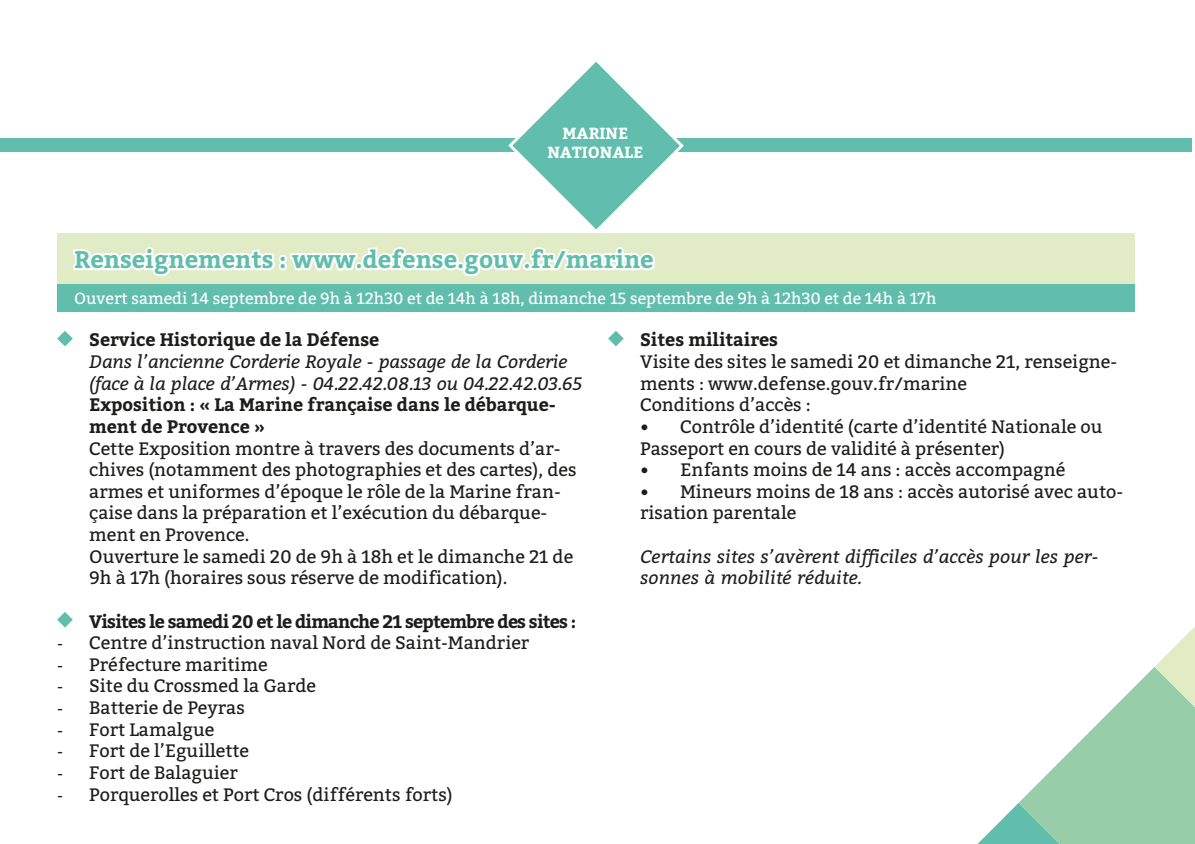
<style>
.page{position:relative;width:1195px;height:844px;background:#fff}
.page>*{position:absolute;margin:0;border:0;box-sizing:border-box;transform-origin:0 0}
.t1{font:700 24px "Bitter";color:#61beac}
.t2{font:18px/21.6px "Bitter";color:#1d1d1b}
.t3{font:italic 18px/21.6px "Bitter";letter-spacing:-.01em;color:#1d1d1b}
.t4{font:700 18px/21.6px "Bitter";color:#1d1d1b}
.t5{font:700 18px "Bitter";letter-spacing:-.04em;color:#1d1d1b}
.t6{font:16px "Bitter";color:#fff}
.t7{font:700 16px/19.2px "Bitter";color:#fff;text-align:center}
.s1{font-size:16px}
</style>
<div class="page">
<div style="left:0;top:139px;width:1191px;height:13px;background:#61beac"></div>
<svg style="left:57px;top:612px;width:16px;height:15px"></svg>
<div style="left:57px;top:233px;width:1077px;height:51px;background:#e1ecc6"></div>
<svg style="left:57px;top:247px;width:218px;height:99px"></svg>
<div style="left:279px;top:262px;width:8px;height:8px;border:4px solid #fff;border-radius:50%"></div>
<div style="left:279px;top:255px;width:8px;height:8px;border:4px solid #fff;border-radius:50%"></div>
<div style="left:57px;top:284px;width:1077px;height:28px;background:#61beac"></div>
<svg style="left:288px;top:61px;width:395px;height:285px"></svg>
<svg style="left:977px;top:626px;width:218px;height:218px"></svg>
<p class="t7" style="left:547px;top:123px;width:97px">MARINE<br>NATIONALE</p>
<h1 class="t1" style="left:74px;top:245px;width:581px">Renseignements : www.defense.gouv.fr/marine</h1>
<p class="t6" style="left:74px;top:289px;width:863px">Ouvert samedi 14 septembre de 9h à 12h30 et de 14h à 18h, dimanche 15 septembre de 9h à 12h30 et de 14h à 17h</p>
<p class="t4" style="left:89px;top:329px;width:291px">Service Historique de la Défense</p>
<p class="t3" style="left:89px;top:349px;width:494px">Dans l’ancienne Corderie Royale - passage de la Corderie (face à la place d’Armes) - 04.22.42.08.13 ou 04.22.42.03.65</p>
<p class="t4" style="left:89px;top:394px;width:468px">Exposition : « La Marine française dans le débarque&shy;ment de Provence »</p>
<p class="t2" style="left:89px;top:437px;width:489px">Cette Exposition montre à travers des documents d’ar&shy;chives (notamment des photographies et des cartes), des armes et uniformes d’époque le rôle de la Marine fran&shy;çaise dans la préparation et l’exécution du débarque&shy;ment en Provence.<br>Ouverture le samedi 20 de 9h à 18h et le dimanche 21 de 9h à 17h (horaires sous réserve de modification).</p>
<p class="t5" style="left:89px;top:610px;width:488px">Visites le samedi 20 et le dimanche 21 septembre des sites :</p>
<p class="t2" style="left:57px;top:632px;width:473px"><span class="s1">-</span> Centre d’instruction naval Nord de Saint-Mandrier</p>
<p class="t2" style="left:57px;top:653px;width:212px"><span class="s1">-</span> Préfecture maritime</p>
<p class="t2" style="left:57px;top:675px;width:260px"><span class="s1">-</span> Site du Crossmed la Garde</p>
<p class="t2" style="left:57px;top:696px;width:189px"><span class="s1">-</span> Batterie de Peyras</p>
<p class="t2" style="left:57px;top:718px;width:159px"><span class="s1">-</span> Fort Lamalgue</p>
<p class="t2" style="left:57px;top:740px;width:193px"><span class="s1">-</span> Fort de l’Eguillette</p>
<p class="t2" style="left:57px;top:761px;width:182px"><span class="s1">-</span> Fort de Balaguier</p>
<p class="t2" style="left:57px;top:783px;width:397px"><span class="s1">-</span> Porquerolles et Port Cros (différents forts)</p>
<p class="t4" style="left:640px;top:329px;width:139px">Sites militaires</p>
<p class="t2" style="left:640px;top:351px;width:478px">Visite des sites le samedi 20 et dimanche 21, renseigne&shy;ments : www.defense.gouv.fr/marine<br>Conditions d’accès :</p>
<p class="t2" style="left:640px;top:416px;width:463px">• Contrôle d’identité (carte d’identité Nationale ou<br>Passeport en cours de validité à présenter)</p>
<p class="t2" style="left:640px;top:459px;width:426px">• Enfants moins de 14 ans : accès accompagné</p>
<p class="t2" style="left:640px;top:480px;width:484px">• Mineurs moins de 18 ans : accès autorisé avec auto&shy;risation parentale</p>
<p class="t3" style="left:640px;top:544px;width:460px">Certains sites s’avèrent difficiles d’accès pour les per&shy;sonnes à mobilité réduite.</p>
</div>
